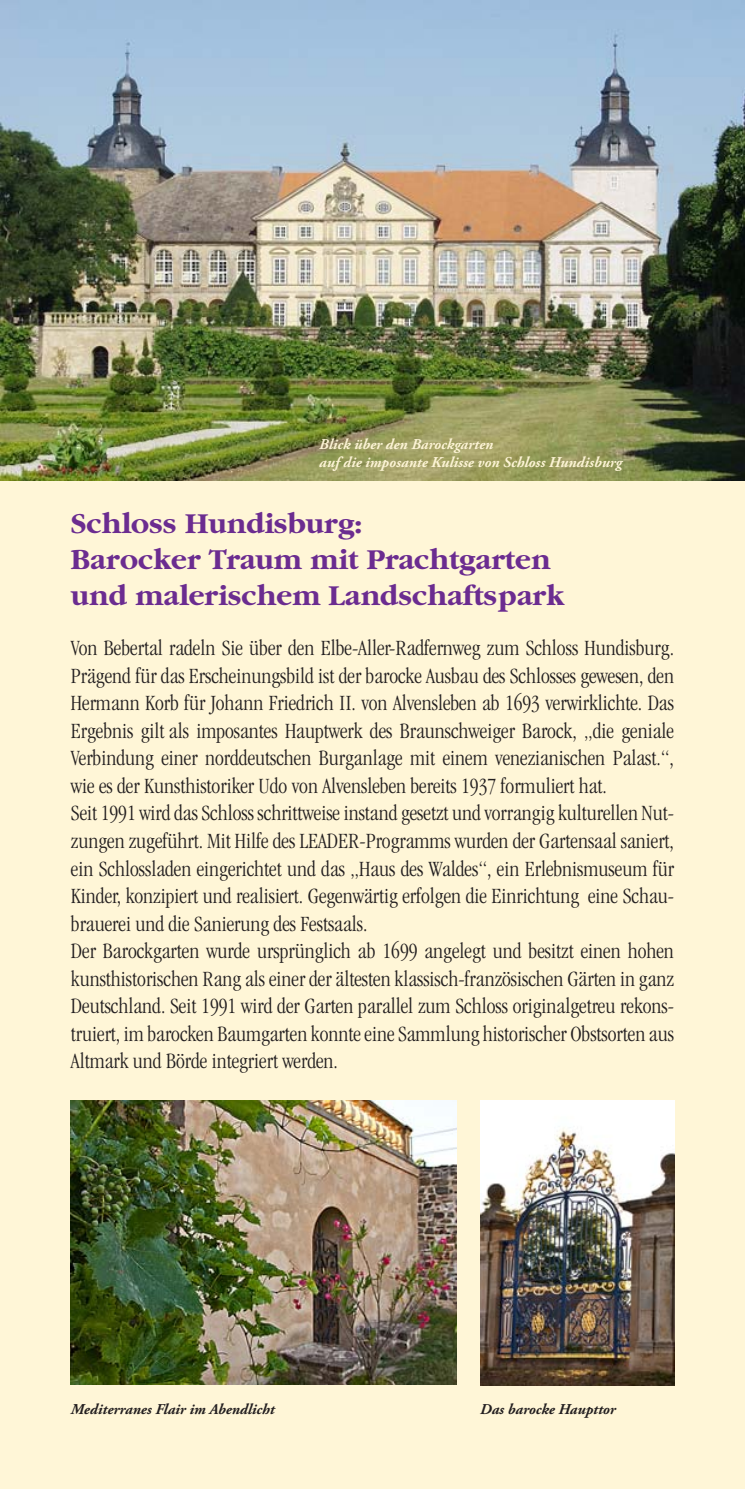
<style>
.page{position:relative;width:745px;height:1489px;background:#fff}
.page>*{position:absolute;margin:0;border:0;box-sizing:border-box;transform-origin:0 0}
.t1{font:700 30px/36px "Garamond";color:#6b2c90}
.t2{font:300 condensed 22.5px/27.5px "Garamond";color:#231f20}
.t3{font:italic 700 15px/18px "Adobe Garamond Pro";color:#fdf4d5}
.t4{font:italic 700 15px "Adobe Garamond Pro";color:#231f20}
</style>
<div class="page">
<div style="left:0;top:0;width:744px;height:1488px;background:#fff6d7"></div>
<img style="left:0;top:0;width:744px;height:480px">
<img style="left:71px;top:1100px;width:385px;height:284px">
<img style="left:480px;top:1100px;width:193px;height:285px">
<p class="t3" style="left:319px;top:435px;width:304px">Blick über den Barockgarten<br>auf die imposante Kulisse von Schloss Hundisburg</p>
<p class="t1" style="left:71px;top:505px;width:494px">Schloss Hundisburg:<br>Barocker Traum mit Prachtgarten und malerischem Landschaftspark</p>
<p class="t2" style="left:71px;top:634px;width:604px">Von Bebertal radeln Sie über den Elbe-Aller-Radfernweg zum Schloss Hundisburg.<br>Prägend für das Erscheinungsbild ist der barocke Ausbau des Schlosses gewesen, den Hermann Korb für Johann Friedrich II. von Alvensleben ab 1693 verwirklichte. Das Ergebnis gilt als imposantes Hauptwerk des Braunschweiger Barock, „die geniale Verbindung einer norddeutschen Burganlage mit einem venezianischen Palast.“, wie es der Kunsthistoriker Udo von Alvensleben bereits 1937 formuliert hat.<br>Seit 1991 wird das Schloss schrittweise instand gesetzt und vorrangig kulturellen Nut&shy;zungen zugeführt. Mit Hilfe des LEADER-Programms wurden der Gartensaal saniert, ein Schlossladen eingerichtet und das „Haus des Waldes“, ein Erlebnismuseum für Kinder, konzipiert und realisiert. Gegenwärtig erfolgen die Einrichtung eine Schau&shy;brauerei und die Sanierung des Festsaals.<br>Der Barockgarten wurde ursprünglich ab 1699 angelegt und besitzt einen hohen kunsthistorischen Rang als einer der ältesten klassisch-französischen Gärten in ganz Deutschland. Seit 1991 wird der Garten parallel zum Schloss originalgetreu rekons&shy;truiert, im barocken Baumgarten konnte eine Sammlung historischer Obstsorten aus Altmark und Börde integriert werden.</p>
<p class="t4" style="left:71px;top:1400px;width:205px">Mediterranes Flair im Abendlicht</p>
<p class="t4" style="left:480px;top:1400px;width:137px">Das barocke Haupttor</p>
</div>
